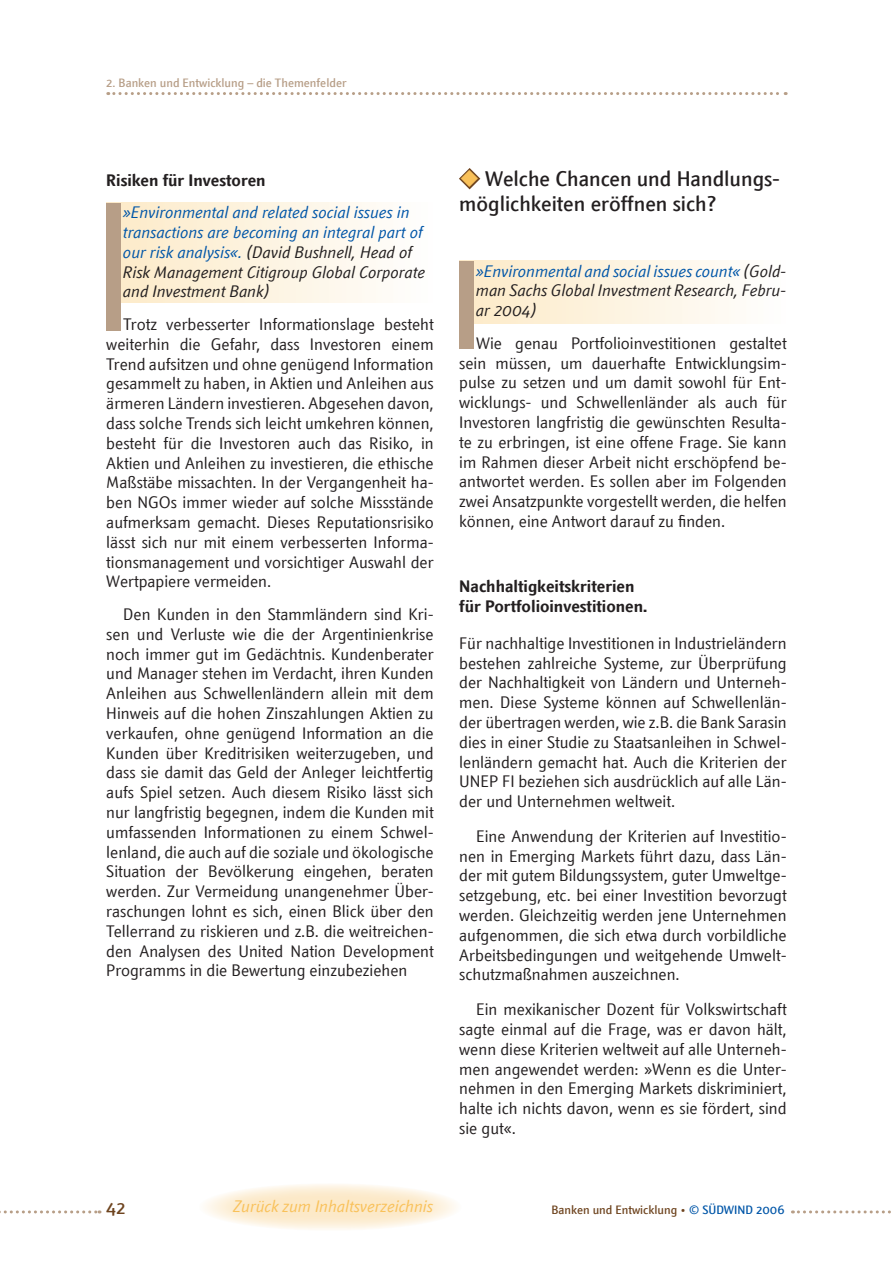
<style>
.page{position:relative;width:893px;height:1263px;background:#fff}
.page>*{position:absolute;margin:0;border:0;box-sizing:border-box;transform-origin:0 0}
.t1{font:500 21px/25.2px "Textra LT";color:#231f20}
.t2{font:500 18px "Textra LT";color:#6e441f}
.t3{font:16.5px/19.8px "Textra LT";color:#231f20;text-align:justify}
.t4{font:italic 16.5px/19.8px "Textra LT";color:#0156a8}
.t5{font:italic 16.5px/19.8px "Textra LT";color:#231f20;text-align:justify}
.t6{font:700 16.5px/19.8px "Textra LT";color:#231f20}
.t7{font:italic 16.5px "Textra LT";color:#f9c15a}
.t8{font:500 12px "Textra LT";color:#b79e87}
.t9{font:500 12px "Textra LT";color:#6e441f}
.s1{color:#231f20}
.s2{color:#f9c15a}
.s3{color:#0156a8}
</style>
<div class="page">
<svg style="left:0;top:1210px;width:100px;height:3px"></svg>
<svg style="left:108px;top:92px;width:678px;height:3px"></svg>
<div style="left:106px;top:203px;width:328px;height:100px;background:linear-gradient(to right,#fdeac7,#fefefe)"></div>
<div style="left:459px;top:260px;width:328px;height:63px;background:linear-gradient(to right,#fdeac7,#fefefe)"></div>
<svg style="left:199px;top:1183px;width:263px;height:48px"></svg>
<svg style="left:459px;top:168px;width:22px;height:22px"></svg>
<svg style="left:792px;top:1210px;width:99px;height:3px"></svg>
<div style="left:106px;top:203px;width:15px;height:127px;background:#b79e87"></div>
<div style="left:459px;top:261px;width:15px;height:88px;background:#b79e87"></div>
<p class="t8" style="left:106px;top:75px;width:242px">2. Banken und Entwicklung – die Themenfelder</p>
<p class="t6" style="left:106px;top:170px;width:161px">Risiken für Investoren</p>
<p class="t4" style="left:123px;top:202px;width:304px">»Environmental and related social issues in transactions are becoming an integral part of our risk analysis«. <span class="s1">(David Bushnell, Head of Risk Management Citigroup Global Corporate and Investment Bank)</span></p>
<p class="t3" style="left:106px;top:314px;width:329px;text-indent:17px">Trotz verbesserter Informationslage besteht weiterhin die Gefahr, dass Investoren einem Trend aufsitzen und ohne genügend Information gesammelt zu haben, in Aktien und Anleihen aus ärmeren Ländern investieren. Abgesehen davon, dass solche Trends sich leicht umkehren können, besteht für die Investoren auch das Risiko, in Aktien und Anleihen zu investieren, die ethische Maßstäbe missachten. In der Vergangenheit ha&shy;ben NGOs immer wieder auf solche Missstände aufmerksam gemacht. Dieses Reputationsrisiko lässt sich nur mit einem verbesserten Informa&shy;tionsmanagement und vorsichtiger Auswahl der Wertpapiere vermeiden.</p>
<p class="t3" style="left:106px;top:604px;width:329px;text-indent:17px">Den Kunden in den Stammländern sind Kri&shy;sen und Verluste wie die der Argentinienkrise noch immer gut im Gedächtnis. Kundenberater und Manager stehen im Verdacht, ihren Kunden Anleihen aus Schwellenländern allein mit dem Hinweis auf die hohen Zinszahlungen Aktien zu verkaufen, ohne genügend Information an die Kunden über Kreditrisiken weiterzugeben, und dass sie damit das Geld der Anleger leichtfertig aufs Spiel setzen. Auch diesem Risiko lässt sich nur langfristig begegnen, indem die Kunden mit umfassenden Informationen zu einem Schwel&shy;lenland, die auch auf die soziale und ökologische Situation der Bevölkerung eingehen, beraten werden. Zur Vermeidung unangenehmer Über&shy;raschungen lohnt es sich, einen Blick über den Tellerrand zu riskieren und z.B. die weitreichen&shy;den Analysen des United Nation Development Programms in die Bewertung einzubeziehen</p>
<p class="t1" style="left:459px;top:166px;width:322px"><span class="s2">◆</span> Welche Chancen und Handlungs&shy;möglichkeiten eröffnen sich?</p>
<p class="t5" style="left:476px;top:261px;width:312px"><span class="s3">»Environmental and social issues count«</span> (Gold&shy;man Sachs Global Investment Research, Febru&shy;ar 2004)</p>
<p class="t3" style="left:459px;top:333px;width:329px;text-indent:17px">Wie genau Portfolioinvestitionen gestaltet sein müssen, um dauerhafte Entwicklungsim&shy;pulse zu setzen und um damit sowohl für Ent&shy;wicklungs- und Schwellenländer als auch für Investoren langfristig die gewünschten Resulta&shy;te zu erbringen, ist eine offene Frage. Sie kann im Rahmen dieser Arbeit nicht erschöpfend be&shy;antwortet werden. Es sollen aber im Folgenden zwei Ansatzpunkte vorgestellt werden, die helfen können, eine Antwort darauf zu finden.</p>
<p class="t6" style="left:459px;top:576px;width:190px">Nachhaltigkeitskriterien für Portfolioinvestitionen.</p>
<p class="t3" style="left:459px;top:633px;width:329px">Für nachhaltige Investitionen in Industrieländern bestehen zahlreiche Systeme, zur Überprüfung der Nachhaltigkeit von Ländern und Unterneh&shy;men. Diese Systeme können auf Schwellenlän&shy;der übertragen werden, wie z.B. die Bank Sarasin dies in einer Studie zu Staatsanleihen in Schwel&shy;lenländern gemacht hat. Auch die Kriterien der UNEP FI beziehen sich ausdrücklich auf alle Län&shy;der und Unternehmen weltweit.</p>
<p class="t3" style="left:459px;top:826px;width:329px;text-indent:17px">Eine Anwendung der Kriterien auf Investitio&shy;nen in Emerging Markets führt dazu, dass Län&shy;der mit gutem Bildungssystem, guter Umweltge&shy;setzgebung, etc. bei einer Investition bevorzugt werden. Gleichzeitig werden jene Unternehmen aufgenommen, die sich etwa durch vorbildliche Arbeitsbedingungen und weitgehende Umwelt&shy;schutzmaßnahmen auszeichnen.</p>
<p class="t3" style="left:459px;top:999px;width:329px;text-indent:17px">Ein mexikanischer Dozent für Volkswirtschaft sagte einmal auf die Frage, was er davon hält, wenn diese Kriterien weltweit auf alle Unterneh&shy;men angewendet werden: »Wenn es die Unter&shy;nehmen in den Emerging Markets diskriminiert, halte ich nichts davon, wenn es sie fördert, sind sie gut«.</p>
<p class="t2" style="left:106px;top:1196px;width:21px">42</p>
<p class="t7" style="left:233px;top:1196px;width:201px">Zurück zum Inhaltsverzeichnis</p>
<p class="t9" style="left:551px;top:1202px;width:235px">Banken und Entwicklung • <span class="s3">© SÜDWIND 2006</span></p>
</div>
